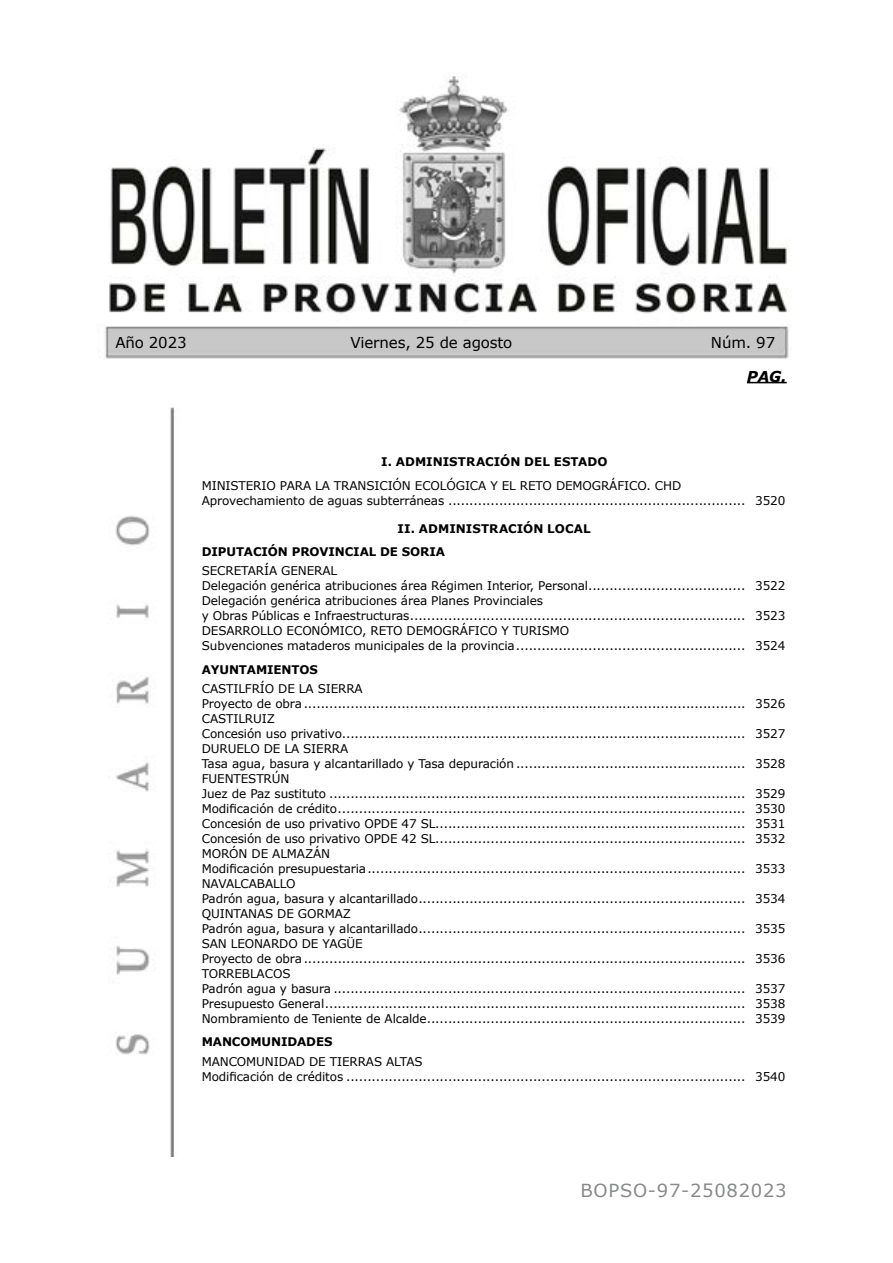
<style>
.page{position:relative;width:893px;height:1263px;background:#fff}
.page>*{position:absolute;margin:0;border:0;box-sizing:border-box;transform-origin:0 0}
.t1{font:18px "Verdana";letter-spacing:.04em;color:#878988}
.t2{font:15px "Verdana";letter-spacing:-.01em;color:#000}
.t3{font:italic 700 15px "Verdana";color:#000}
.t4{font:12px/15px "Verdana";letter-spacing:-.01em;color:#000}
.t5{font:700 11.85px/23.4px "Verdana";letter-spacing:-.01em;color:#000}
</style>
<div class="page">
<img style="left:104px;top:76px;width:687px;height:1081px">
<hr style="left:747px;top:382px;width:40px;height:1px;background:#000">
<p class="t2" style="left:115px;top:333px;width:73px">Año 2023</p>
<p class="t2" style="left:350px;top:333px;width:163px">Viernes, 25 de agosto</p>
<p class="t2" style="left:711px;top:333px;width:66px">Núm. 97</p>
<p class="t3" style="left:747px;top:366px;width:41px">PAG.</p>
<p class="t5" style="left:381px;top:450px;width:228px">I. ADMINISTRACIÓN DEL ESTADO</p>
<p class="t4" style="left:202px;top:478px;width:585px">MINISTERIO PARA LA TRANSICIÓN ECOLÓGICA Y EL RETO DEMOGRÁFICO. CHD<br>Aprovechamiento de aguas subterráneas ...................................................................... 3520</p>
<p class="t5" style="left:202px;top:517px;width:391px;text-indent:196px">II. ADMINISTRACIÓN LOCAL<br>DIPUTACIÓN PROVINCIAL DE SORIA</p>
<p class="t4" style="left:202px;top:563px;width:585px">SECRETARÍA GENERAL<br>Delegación genérica atribuciones área Régimen Interior, Personal..................................... 3522<br>Delegación genérica atribuciones área Planes Provinciales<br>y Obras Públicas e Infraestructuras............................................................................... 3523<br>DESARROLLO ECONÓMICO, RETO DEMOGRÁFICO Y TURISMO<br>Subvenciones mataderos municipales de la provincia...................................................... 3524</p>
<p class="t5" style="left:202px;top:658px;width:118px">AYUNTAMIENTOS</p>
<p class="t4" style="left:202px;top:681px;width:585px">CASTILFRÍO DE LA SIERRA<br>Proyecto de obra ........................................................................................................ 3526<br>CASTILRUIZ<br>Concesión uso privativo............................................................................................... 3527<br>DURUELO DE LA SIERRA<br>Tasa agua, basura y alcantarillado y Tasa depuración ...................................................... 3528<br>FUENTESTRÚN<br>Juez de Paz sustituto .................................................................................................. 3529<br>Modificación de crédito................................................................................................ 3530<br>Concesión de uso privativo OPDE 47 SL......................................................................... 3531<br>Concesión de uso privativo OPDE 42 SL......................................................................... 3532<br>MORÓN DE ALMAZÁN<br>Modificación presupuestaria......................................................................................... 3533<br>NAVALCABALLO<br>Padrón agua, basura y alcantarillado............................................................................. 3534<br>QUINTANAS DE GORMAZ<br>Padrón agua, basura y alcantarillado............................................................................. 3535<br>SAN LEONARDO DE YAGÜE<br>Proyecto de obra ........................................................................................................ 3536<br>TORREBLACOS<br>Padrón agua y basura ................................................................................................. 3537<br>Presupuesto General................................................................................................... 3538<br>Nombramiento de Teniente de Alcalde........................................................................... 3539</p>
<p class="t5" style="left:202px;top:1030px;width:132px">MANCOMUNIDADES</p>
<p class="t4" style="left:202px;top:1054px;width:585px">MANCOMUNIDAD DE TIERRAS ALTAS<br>Modificación de créditos .............................................................................................. 3540</p>
<h1 class="t1" style="left:580px;top:1179px;width:208px">BOPSO-97-25082023</h1>
</div>
